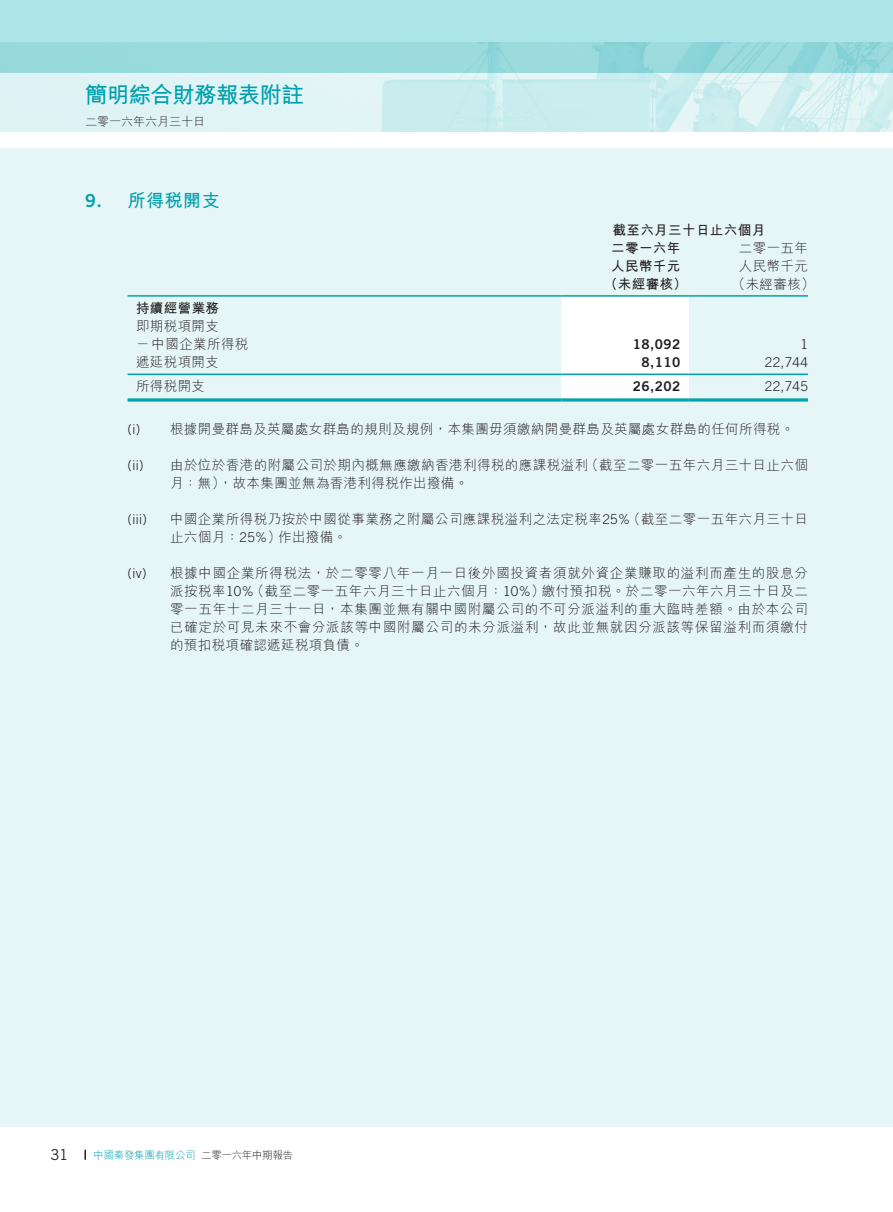
<style>
.page{position:relative;width:893px;height:1212px;background:#fff}
.page>*{position:absolute;margin:0;border:0;box-sizing:border-box;transform-origin:0 0}
.t1{font:700 22.5px "M Hei HK";letter-spacing:-.03em;color:#00a0af}
.t2{font:700 18px "M Hei HK";letter-spacing:.03em;color:#00a0af}
.t3{font:15px "Trade Gothic LT Std";color:#231f20}
.t4{font:300 13.5px/18px "M Hei HK";letter-spacing:.035em;color:#231f20}
.t5{font:700 13.5px/18px "M Hei HK";letter-spacing:.03em;color:#231f20}
.t6{font:300 13.5px "Trade Gothic LT Std";letter-spacing:.03em;color:#231f20}
.t7{font:13.5px "Trade Gothic LT Std Bd 2";letter-spacing:.03em;color:#231f20}
.t8{font:300 12px "M Hei HK";color:#231f20}
.t9{font:300 10.5px "M Hei HK";letter-spacing:-.03em;color:#00a0af}
.s1{font-family:"Trade Gothic LT Std Bd 2";font-weight:400}
.s2{font-family:"Trade Gothic LT Std"}
.s3{color:#231f20}
</style>
<div class="page">
<div style="left:0;top:149px;width:893px;height:978px;background:#e6f6f7"></div>
<img style="left:0;top:72px;width:892px;height:60px">
<svg style="left:0;top:0;width:892px;height:72px;background:#a3dfe2"></svg>
<svg style="left:84px;top:1150px;width:2px;height:10px"></svg>
<div style="left:561px;top:297px;width:128px;height:101px;background:#fff"></div>
<hr style="left:128px;top:295px;width:433px;height:2px;background:#00a0af">
<hr style="left:561px;top:295px;width:128px;height:2px;background:#00a0af">
<hr style="left:689px;top:295px;width:119px;height:2px;background:#00a0af">
<hr style="left:128px;top:374px;width:433px;height:1px;background:#00a0af">
<hr style="left:561px;top:374px;width:128px;height:1px;background:#00a0af">
<hr style="left:689px;top:374px;width:119px;height:1px;background:#00a0af">
<svg style="left:128px;top:398px;width:433px;height:4px;background:#2eb1bd"></svg>
<svg style="left:561px;top:398px;width:128px;height:4px"></svg>
<svg style="left:689px;top:398px;width:119px;height:4px"></svg>
<h1 class="t1" style="left:85px;top:78px;width:220px">簡明綜合財務報表附註</h1>
<p class="t8" style="left:85px;top:113px;width:121px">二零一六年六月三十日</p>
<h2 class="t2" style="left:85px;top:188px;width:136px"><span class="s1">9.</span> 所得稅開支</h2>
<p class="t5" style="left:136px;top:298px;width:85px">持續經營業務</p>
<p class="t4" style="left:136px;top:316px;width:114px">即期稅項開支<br>－中國企業所得稅</p>
<p class="t5" style="left:611px;top:220px;width:155px">截至六月三十日止六個月二零一六年</p>
<p class="t4" style="left:739px;top:238px;width:71px">二零一五年</p>
<p class="t5" style="left:611px;top:256px;width:71px">人民幣千元</p>
<p class="t4" style="left:739px;top:256px;width:71px">人民幣千元</p>
<p class="t5" style="left:604px;top:274px;width:85px">（未經審核）</p>
<p class="t4" style="left:732px;top:274px;width:84px">（未經審核）</p>
<p class="t7" style="left:633px;top:336px;width:49px">18,092</p>
<p class="t6" style="left:800px;top:336px;width:9px">1</p>
<p class="t4" style="left:136px;top:352px;width:84px">遞延稅項開支</p>
<p class="t7" style="left:642px;top:354px;width:40px">8,110</p>
<p class="t6" style="left:765px;top:354px;width:45px">22,744</p>
<p class="t4" style="left:136px;top:377px;width:71px">所得稅開支</p>
<p class="t7" style="left:633px;top:378px;width:49px">26,202</p>
<p class="t6" style="left:765px;top:378px;width:45px">22,745</p>
<p class="t4" style="left:128px;top:420px;width:668px"><span class="s2">(i)</span> 根據開曼群島及英屬處女群島的規則及規例，本集團毋須繳納開曼群島及英屬處女群島的任何所得稅。</p>
<p class="t6" style="left:128px;top:457px;width:18px">(ii)</p>
<p class="t4" style="left:170px;top:456px;width:639px">由於位於香港的附屬公司於期內概無應繳納香港利得稅的應課稅溢利（截至二零一五年六月三十日止六個月：無），故本集團並無為香港利得稅作出撥備。</p>
<p class="t6" style="left:128px;top:511px;width:21px">(iii)</p>
<p class="t4" style="left:170px;top:510px;width:639px">中國企業所得稅乃按於中國從事業務之附屬公司應課稅溢利之法定稅率<span class="s2">25%</span>（截至二零一五年六月三十日止六個月：<span class="s2">25%</span>）作出撥備。</p>
<p class="t6" style="left:128px;top:565px;width:21px">(iv)</p>
<p class="t4" style="left:170px;top:564px;width:639px;text-align:justify">根據中國企業所得稅法，於二零零八年一月一日後外國投資者須就外資企業賺取的溢利而產生的股息分派按稅率<span class="s2">10%</span>（截至二零一五年六月三十日止六個月：<span class="s2">10%</span>）繳付預扣稅。於二零一六年六月三十日及二零一五年十二月三十一日，本集團並無有關中國附屬公司的不可分派溢利的重大臨時差額。由於本公司已確定於可見未來不會分派該等中國附屬公司的未分派溢利，故此並無就因分派該等保留溢利而須繳付的預扣稅項確認遞延稅項負債。</p>
<p class="t3" style="left:51px;top:1145px;width:19px">31</p>
<p class="t9" style="left:94px;top:1147px;width:201px">中國秦發集團有限公司 <span class="s3">二零一六年中期報告</span></p>
</div>
